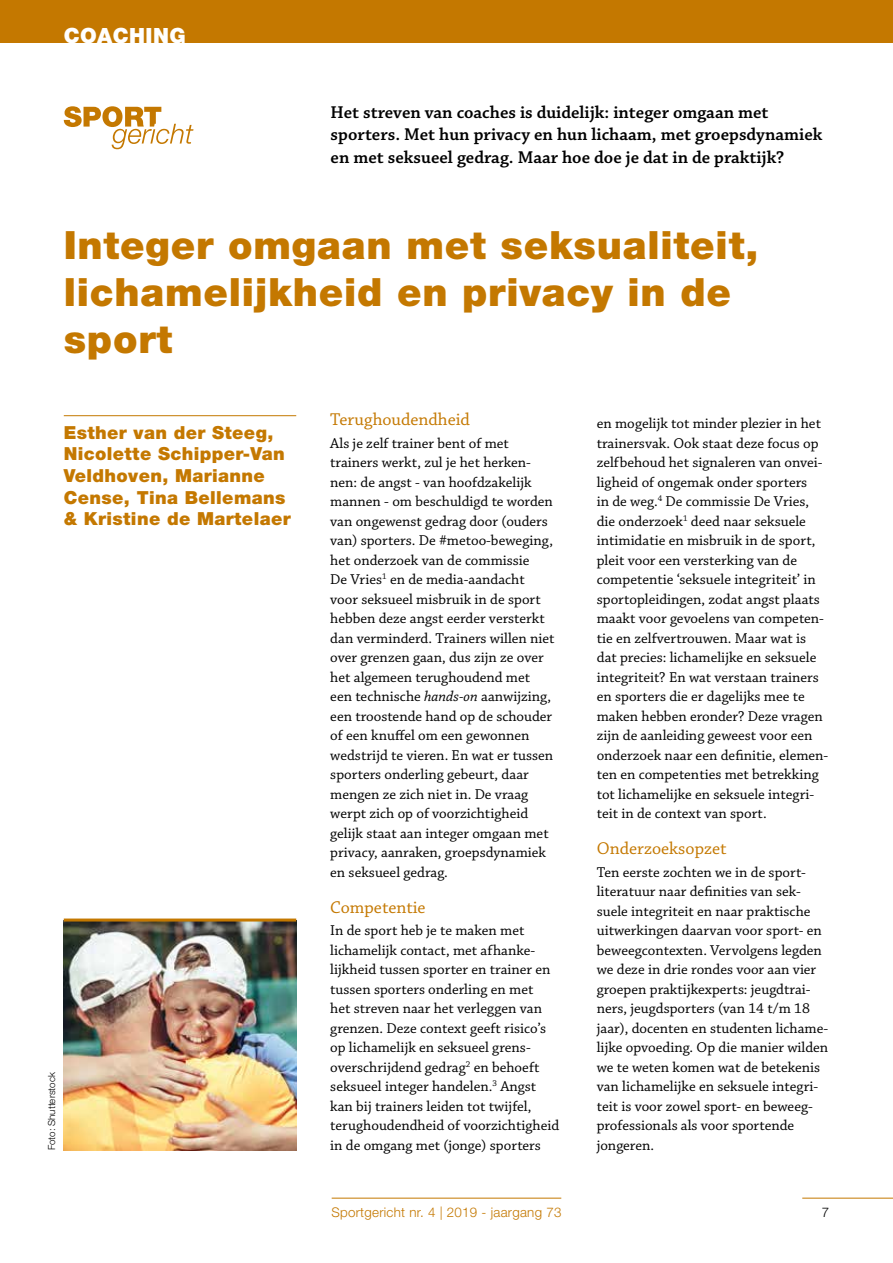
<style>
.page{position:relative;width:893px;height:1263px;background:#fff}
.page>*{position:absolute;margin:0;border:0;box-sizing:border-box;transform-origin:0 0}
.t1{font:900 39px/46.8px "Helvetica Neue LT Std";letter-spacing:.02em;color:#c47800}
.t2{font:900 21px "Helvetica Neue LT Std";letter-spacing:.02em;color:#fff}
.t3{font:600 18px/22.5px "Chaparral Pro";color:#000}
.t4{font:900 18px/21.6px "Helvetica Neue LT Std";letter-spacing:.02em;color:#c47800}
.t5{font:18px "Chaparral Pro";color:#c47800}
.t6{font:15px/19.5px "Chaparral Pro";color:#000}
.t7{font:300 13.35px "Helvetica Neue LT Std";letter-spacing:.02em;color:#c47800}
.t8{font:300 13.35px "Helvetica Neue LT Std";color:#000}
.t9{font:300 9.75px "Helvetica Neue LT Std";color:#000}
.s1{font-style:italic}
</style>
<div class="page">
<div style="left:0;top:0;width:893px;height:43px;background:#c47800"></div>
<hr style="left:332px;top:1198px;width:229px;height:1px;background:#c47800">
<hr style="left:802px;top:1198px;width:91px;height:1px;background:#c47800">
<hr style="left:64px;top:415px;width:232px;height:1px;background:#c47800">
<svg style="left:64px;top:106px;width:129px;height:43px"></svg>
<img style="left:64px;top:921px;width:232px;height:229px">
<hr style="left:64px;top:918px;width:232px;height:3px;background:#c47800">
<h2 class="t2" style="left:64px;top:23px;width:123px">COACHING</h2>
<p class="t3" style="left:331px;top:101px;width:493px">Het streven van coaches is duidelijk: integer omgaan met sporters. Met hun privacy en hun lichaam, met groepsdynamiek en met seksueel gedrag. Maar hoe doe je dat in de praktijk?</p>
<h1 class="t1" style="left:64px;top:222px;width:696px">Integer omgaan met seksualiteit, lichamelijkheid en privacy in de sport</h1>
<p class="t4" style="left:64px;top:421px;width:228px">Esther van der Steeg,<br>Nicolette Schipper-Van<br>Veldhoven, Marianne<br>Cense, Tina Bellemans &amp; Kristine de Martelaer</p>
<p class="t9" style="left:46px;top:1150px;width:79px;rotate:-90deg">Foto: Shutterstock</p>
<p class="t5" style="left:330px;top:410px;width:141px">Terughoudendheid</p>
<p class="t6" style="left:330px;top:434px;width:226px">Als je zelf trainer bent of met trainers werkt, zul je het herken&shy;nen: de angst - van hoofdzakelijk mannen - om beschuldigd te worden van ongewenst gedrag door (ouders van) sporters. De #metoo-beweging, het onderzoek van de commissie<br>De Vries<sup>1</sup> en de media-aandacht voor seksueel misbruik in de sport hebben deze angst eerder versterkt dan verminderd. Trainers willen niet over grenzen gaan, dus zijn ze over het algemeen terughoudend met een technische <span class="s1">hands-on</span> aanwijzing, een troostende hand op de schouder of een knuffel om een gewonnen wedstrijd te vieren. En wat er tussen sporters onderling gebeurt, daar mengen ze zich niet in. De vraag werpt zich op of voorzichtigheid gelijk staat aan integer omgaan met privacy, aanraken, groepsdynamiek en seksueel gedrag.</p>
<p class="t5" style="left:330px;top:897px;width:97px">Competentie</p>
<p class="t6" style="left:330px;top:921px;width:230px">In de sport heb je te maken met lichamelijk contact, met afhanke&shy;lijkheid tussen sporter en trainer en tussen sporters onderling en met<br>het streven naar het verleggen van grenzen. Deze context geeft risico’s op lichamelijk en seksueel grens&shy;overschrijdend gedrag<sup>2</sup> en behoeft seksueel integer handelen.<sup>3</sup> Angst kan bij trainers leiden tot twijfel, terughoudendheid of voorzichtigheid in de omgang met (jonge) sporters</p>
<p class="t6" style="left:597px;top:414px;width:233px">en mogelijk tot minder plezier in het trainersvak. Ook staat deze focus op zelfbehoud het signaleren van onvei&shy;ligheid of ongemak onder sporters<br>in de weg.<sup>4</sup> De commissie De Vries, die onderzoek<sup>1</sup> deed naar seksuele intimidatie en misbruik in de sport, pleit voor een versterking van de competentie ‘seksuele integriteit’ in sportopleidingen, zodat angst plaats maakt voor gevoelens van competen&shy;tie en zelfvertrouwen. Maar wat is dat precies: lichamelijke en seksuele integriteit? En wat verstaan trainers en sporters die er dagelijks mee te maken hebben eronder? Deze vragen zijn de aanleiding geweest voor een onderzoek naar een definitie, elemen&shy;ten en competenties met betrekking tot lichamelijke en seksuele integri&shy;teit in de context van sport.</p>
<p class="t5" style="left:597px;top:839px;width:131px">Onderzoeksopzet</p>
<p class="t6" style="left:597px;top:863px;width:233px">Ten eerste zochten we in de sport&shy;literatuur naar definities van sek&shy;suele integriteit en naar praktische uitwerkingen daarvan voor sport- en beweegcontexten. Vervolgens legden we deze in drie rondes voor aan vier groepen praktijkexperts: jeugdtrai&shy;ners, jeugdsporters (van 14 t/m 18 jaar), docenten en studenten lichame&shy;lijke opvoeding. Op die manier wilden we te weten komen wat de betekenis van lichamelijke en seksuele integri&shy;teit is voor zowel sport- en beweeg&shy;professionals als voor sportende jongeren.</p>
<p class="t7" style="left:331px;top:1204px;width:232px">Sportgericht nr. 4 | 2019 - jaargang 73</p>
<p class="t8" style="left:822px;top:1204px;width:9px">7</p>
</div>
